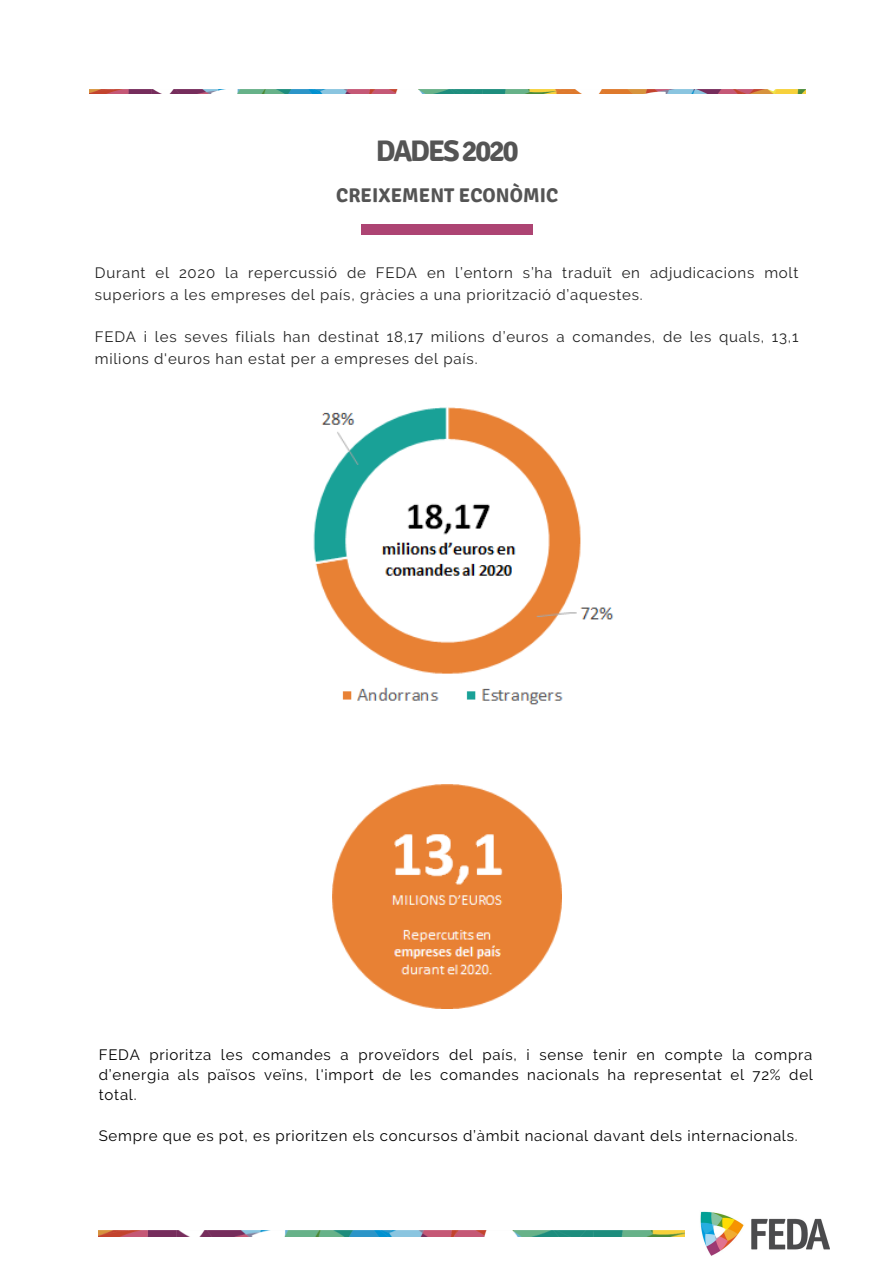
<style>
.page{position:relative;width:894px;height:1264px;background:#fff}
.page>*{position:absolute;margin:0;border:0;box-sizing:border-box;transform-origin:0 0}
.t1{font:700 29.85px "Signika";letter-spacing:-.07em;color:#545454}
.t2{font:700 19.8px "Signika";letter-spacing:.005em;color:#545454}
.t3{font:15px/21.5px "Raleway";letter-spacing:.05em;color:#222}
.t4{font:15px/20.2px "Raleway";letter-spacing:.05em;color:#000;text-align:justify}
</style>
<div class="page">
<img style="left:99px;top:1230px;width:585px;height:6px">
<img style="left:700px;top:1211px;width:128px;height:45px">
<img style="left:89px;top:89px;width:715px;height:5px">
<div style="left:361px;top:224px;width:171px;height:11px;background:#ad4473"></div>
<img style="left:313px;top:407px;width:301px;height:298px">
<img style="left:333px;top:784px;width:228px;height:224px">
<p class="t1" style="left:375px;top:133px;width:144px">DADES2020</p>
<p class="t2" style="left:336px;top:183px;width:223px">CREIXEMENT ECONÒMIC</p>
<p class="t3" style="left:95px;top:262px;width:704px">Durant el 2020 la repercussió de FEDA en l’entorn s’ha traduït en adjudicacions molt superiors a les empreses del país, gràcies a una priorització d’aquestes.</p>
<p class="t3" style="left:95px;top:326px;width:704px">FEDA i les seves filials han destinat 18,17 milions d’euros a comandes, de les quals, 13,1 milions d'euros han estat per a empreses del país.</p>
<p class="t4" style="left:99px;top:1044px;width:715px">FEDA prioritza les comandes a proveïdors del país, i sense tenir en compte la compra d’energia als països veïns, l'import de les comandes nacionals ha representat el 72% del total.</p>
<p class="t4" style="left:99px;top:1125px;width:700px">Sempre que es pot, es prioritzen els concursos d’àmbit nacional davant dels internacionals.</p>
</div>
